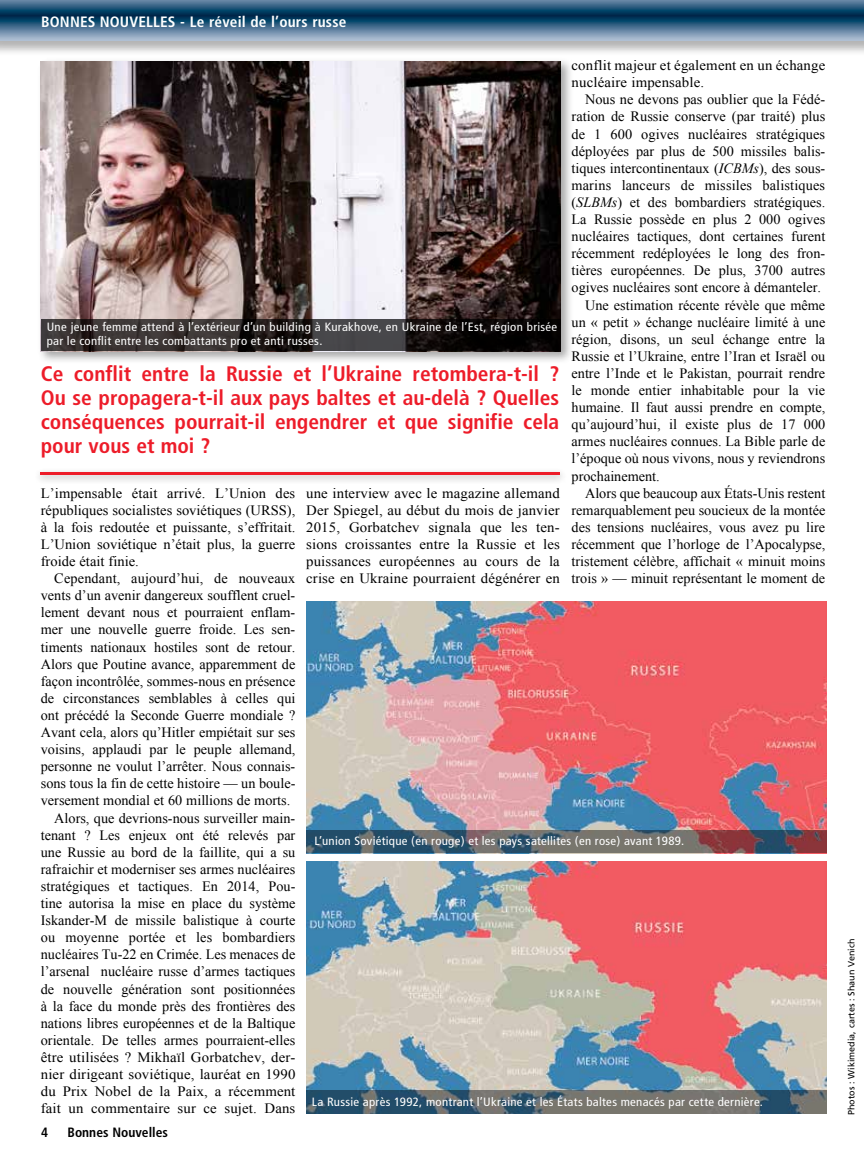
<style>
.page{position:relative;width:864px;height:1161px;background:#fff}
.page>*{position:absolute;margin:0;border:0;box-sizing:border-box;transform-origin:0 0}
.t1{font:700 condensed 21px/24px "Frutiger";color:#ed1c29;text-align:justify}
.t2{font:700 condensed 15px "Frutiger";letter-spacing:.01em;color:#fff}
.t3{font:14.25px/17.1px "Times New Roman";color:#000;text-align:justify}
.t4{font:14.25px/17.1px "Times New Roman";color:#000;text-align:justify;scale:1.04 1}
.t5{font:700 condensed 13.5px "Frutiger";color:#000}
.t6{font:condensed 12px/13.5px "Frutiger";letter-spacing:.02em;color:#fff;scale:1.07 1}
.t7{font:9px "Frutiger";color:#000}
.s1{font-style:italic}
</style>
<div class="page">
<div style="left:0;top:0;width:864px;height:57px;background:#000;opacity:.3"></div>
<svg style="left:0;top:0;width:864px;height:40px;background:#3e6888"></svg>
<div style="left:37px;top:58px;width:536px;height:306px;background:#000;opacity:.35"></div>
<img style="left:41px;top:61px;width:520px;height:258px">
<div style="left:34px;top:467px;width:533px;height:18px;background:#000;opacity:.3"></div>
<hr style="left:41px;top:472px;width:519px;height:3px;background:#ed1c29">
<svg style="left:41px;top:319px;width:520px;height:32px;background:#292524"></svg>
<img style="left:306px;top:601px;width:521px;height:252px">
<svg style="left:306px;top:830px;width:521px;height:22px;background:#5a5b64"></svg>
<img style="left:306px;top:862px;width:521px;height:228px">
<svg style="left:306px;top:1090px;width:521px;height:24px;background:#57666d"></svg>
<p class="t2" style="left:41px;top:13px;width:307px">BONNES NOUVELLES - Le réveil de l’ours russe</p>
<p class="t4" style="left:572px;top:56px;width:246px">conflit majeur et également en un échange nucléaire impensable.</p>
<p class="t3" style="left:585px;top:91px;width:242px">Nous ne devons pas oublier que la Fédé-</p>
<p class="t3" style="left:572px;top:108px;width:255px">ration de Russie conserve (par traité) plus</p>
<p class="t3" style="left:572px;top:125px;width:255px">de 1 600 ogives nucléaires stratégiques</p>
<p class="t3" style="left:572px;top:142px;width:255px">déployées par plus de 500 missiles balis-</p>
<p class="t3" style="left:572px;top:159px;width:255px">tiques intercontinentaux (<span class="s1">ICBMs</span>), des sous-</p>
<p class="t3" style="left:572px;top:176px;width:255px">marins lanceurs de missiles balistiques</p>
<p class="t3" style="left:572px;top:193px;width:255px">(<span class="s1">SLBMs</span>) et des bombardiers stratégiques.</p>
<p class="t3" style="left:572px;top:210px;width:255px">La Russie possède en plus 2 000 ogives</p>
<p class="t3" style="left:572px;top:227px;width:255px">nucléaires tactiques, dont certaines furent</p>
<p class="t3" style="left:572px;top:244px;width:255px">récemment redéployées le long des fron-</p>
<p class="t3" style="left:572px;top:262px;width:255px">tières européennes. De plus, 3700 autres</p>
<p class="t3" style="left:572px;top:279px;width:251px">ogives nucléaires sont encore à démanteler.</p>
<p class="t3" style="left:585px;top:296px;width:242px">Une estimation récente révèle que même</p>
<p class="t3" style="left:572px;top:313px;width:255px">un « petit » échange nucléaire limité à une</p>
<p class="t3" style="left:572px;top:330px;width:255px">région, disons, un seul échange entre la</p>
<p class="t3" style="left:572px;top:347px;width:255px">Russie et l’Ukraine, entre l’Iran et Israël ou</p>
<p class="t3" style="left:572px;top:364px;width:255px">entre l’Inde et le Pakistan, pourrait rendre</p>
<p class="t3" style="left:572px;top:381px;width:255px">le monde entier inhabitable pour la vie</p>
<p class="t3" style="left:572px;top:398px;width:255px">humaine. Il faut aussi prendre en compte,</p>
<p class="t3" style="left:572px;top:415px;width:255px">qu’aujourd’hui, il existe plus de 17 000</p>
<p class="t3" style="left:572px;top:433px;width:255px">armes nucléaires connues. La Bible parle de</p>
<p class="t3" style="left:572px;top:450px;width:255px">l’époque où nous vivons, nous y reviendrons</p>
<p class="t3" style="left:572px;top:467px;width:90px">prochainement.</p>
<p class="t3" style="left:585px;top:484px;width:242px">Alors que beaucoup aux États-Unis restent</p>
<p class="t3" style="left:572px;top:501px;width:255px">remarquablement peu soucieux de la montée</p>
<p class="t3" style="left:572px;top:518px;width:255px">des tensions nucléaires, vous avez pu lire</p>
<p class="t3" style="left:572px;top:535px;width:255px">récemment que l’horloge de l’Apocalypse,</p>
<p class="t3" style="left:572px;top:552px;width:255px">tristement célèbre, affichait « minuit moins</p>
<p class="t3" style="left:572px;top:569px;width:255px">trois » — minuit représentant le moment de</p>
<p class="t6" style="left:47px;top:321px;width:479px">Une jeune femme attend à l’extérieur d’un building à Kurakhove, en Ukraine de l’Est, région brisée par le conflit entre les combattants pro et anti russes.</p>
<h1 class="t1" style="left:41px;top:362px;width:520px">Ce conflit entre la Russie et l’Ukraine retombera-t-il ?<br>Ou se propagera-t-il aux pays baltes et au-delà ? Quelles conséquences pourrait-il engendrer et que signifie cela pour vous et moi ?</h1>
<p class="t4" style="left:306px;top:484px;width:245px">une interview avec le magazine allemand Der Spiegel, au début du mois de janvier 2015, Gorbatchev signala que les ten&shy;sions croissantes entre la Russie et les puissances européennes au cours de la crise en Ukraine pourraient dégénérer en</p>
<p class="t3" style="left:41px;top:484px;width:256px">L’impensable était arrivé. L’Union des républiques socialistes soviétiques (URSS), à la fois redoutée et puissante, s’effritait.<br>L’Union soviétique n’était plus, la guerre froide était finie.</p>
<p class="t3" style="left:54px;top:569px;width:243px">Cependant, aujourd’hui, de nouveaux</p>
<p class="t3" style="left:41px;top:587px;width:256px">vents d’un avenir dangereux soufflent cruel-</p>
<p class="t3" style="left:41px;top:604px;width:256px">lement devant nous et pourraient enflam-</p>
<p class="t3" style="left:41px;top:621px;width:256px">mer une nouvelle guerre froide. Les sen-</p>
<p class="t3" style="left:41px;top:638px;width:256px">timents nationaux hostiles sont de retour.</p>
<p class="t3" style="left:41px;top:655px;width:256px">Alors que Poutine avance, apparemment de</p>
<p class="t3" style="left:41px;top:672px;width:256px">façon incontrôlée, sommes-nous en présence</p>
<p class="t3" style="left:41px;top:689px;width:256px">de circonstances semblables à celles qui</p>
<p class="t3" style="left:41px;top:706px;width:256px">ont précédé la Seconde Guerre mondiale ?</p>
<p class="t3" style="left:41px;top:723px;width:256px">Avant cela, alors qu’Hitler empiétait sur ses</p>
<p class="t3" style="left:41px;top:740px;width:256px">voisins, applaudi par le peuple allemand,</p>
<p class="t3" style="left:41px;top:758px;width:256px">personne ne voulut l’arrêter. Nous connais-</p>
<p class="t3" style="left:41px;top:775px;width:256px">sons tous la fin de cette histoire — un boule-</p>
<p class="t3" style="left:41px;top:792px;width:251px">versement mondial et 60 millions de morts.</p>
<p class="t3" style="left:54px;top:809px;width:243px">Alors, que devrions-nous surveiller main-</p>
<p class="t3" style="left:41px;top:826px;width:256px">tenant ? Les enjeux ont été relevés par</p>
<p class="t3" style="left:41px;top:843px;width:256px">une Russie au bord de la faillite, qui a su</p>
<p class="t3" style="left:41px;top:860px;width:256px">rafraichir et moderniser ses armes nucléaires</p>
<p class="t3" style="left:41px;top:877px;width:256px">stratégiques et tactiques. En 2014, Pou-</p>
<p class="t3" style="left:41px;top:894px;width:256px">tine autorisa la mise en place du système</p>
<p class="t3" style="left:41px;top:911px;width:256px">Iskander-M de missile balistique à courte</p>
<p class="t3" style="left:41px;top:929px;width:256px">ou moyenne portée et les bombardiers</p>
<p class="t3" style="left:41px;top:946px;width:256px">nucléaires Tu-22 en Crimée. Les menaces de</p>
<p class="t3" style="left:41px;top:963px;width:256px">l’arsenal nucléaire russe d’armes tactiques</p>
<p class="t3" style="left:41px;top:980px;width:256px">de nouvelle génération sont positionnées</p>
<p class="t3" style="left:41px;top:997px;width:256px">à la face du monde près des frontières des</p>
<p class="t3" style="left:41px;top:1014px;width:256px">nations libres européennes et de la Baltique</p>
<p class="t3" style="left:41px;top:1031px;width:256px">orientale. De telles armes pourraient-elles</p>
<p class="t4" style="left:41px;top:1048px;width:246px">être utilisées ? Mikhaïl Gorbatchev, der-</p>
<p class="t4" style="left:41px;top:1065px;width:246px">nier dirigeant soviétique, lauréat en 1990</p>
<p class="t4" style="left:41px;top:1082px;width:246px">du Prix Nobel de la Paix, a récemment</p>
<p class="t4" style="left:41px;top:1100px;width:246px">fait un commentaire sur ce sujet. Dans</p>
<p class="t6" style="left:315px;top:834px;width:347px">L’union Soviétique (en rouge) et les pays satellites (en rose) avant 1989.</p>
<p class="t6" style="left:312px;top:1095px;width:423px">La Russie après 1992, montrant l’Ukraine et les États baltes menacés par cette dernière.</p>
<p class="t5" style="left:41px;top:1125px;width:9px">4</p>
<p class="t5" style="left:68px;top:1125px;width:102px">Bonnes Nouvelles</p>
<p class="t7" style="left:846px;top:1115px;width:178px;rotate:-90deg">Photos : Wikimedia, cartes : Shaun Venich</p>
</div>
